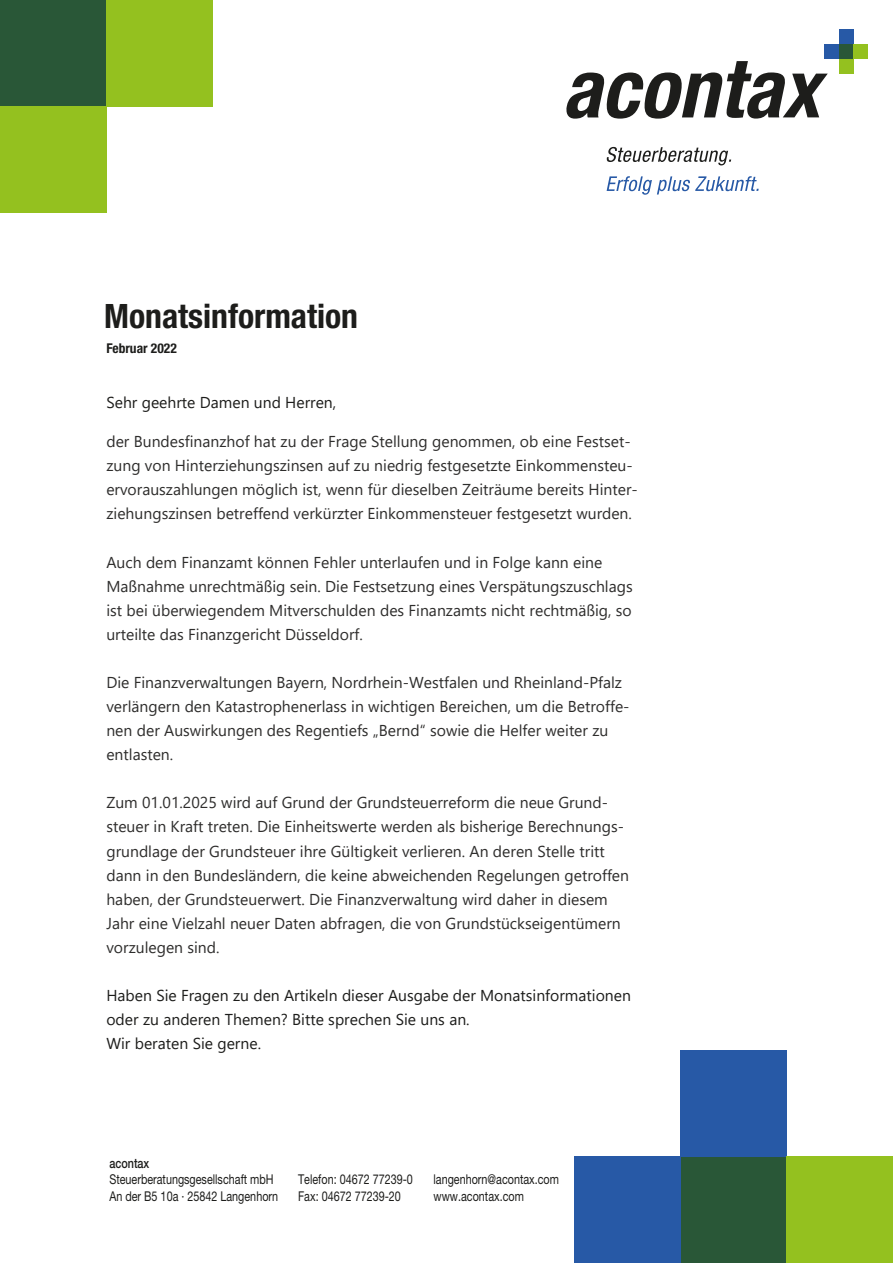
<style>
.page{position:relative;width:893px;height:1263px;background:#fff}
.page>*{position:absolute;margin:0;border:0;box-sizing:border-box;transform-origin:0 0}
.t1{font:700 condensed 33.6px "Helvetica Neue LT Pro";color:#1d1d1b}
.t2{font:15.75px/24.2px "Segoe UI";color:#2e2d2c}
.t3{font:15.75px/24px "Segoe UI";color:#1d1d1b}
.t4{font:13.5px/16.2px "Helvetica Neue LT Pro";color:#1d1d1b;scale:.8 1}
.t5{font:700 condensed 13.5px "Helvetica Neue LT Pro";color:#1d1d1b}
.t6{font:500 13.5px "Helvetica Neue LT Pro";color:#1d1d1b;scale:.8 1}
</style>
<div class="page">
<svg style="left:606px;top:176px;width:153px;height:19px"></svg>
<svg style="left:606px;top:147px;width:125px;height:18px"></svg>
<svg style="left:566px;top:61px;width:262px;height:58px"></svg>
<div style="left:839px;top:44px;width:14px;height:15px;background:#295737"></div>
<div style="left:839px;top:59px;width:14px;height:15px;background:#94c11f"></div>
<div style="left:839px;top:30px;width:14px;height:14px;background:#2759a6"></div>
<div style="left:824px;top:44px;width:15px;height:15px;background:#2759a6"></div>
<div style="left:853px;top:44px;width:15px;height:15px;background:#94c11f"></div>
<div style="left:680px;top:1157px;width:107px;height:106px;background:#295737"></div>
<div style="left:680px;top:1050px;width:107px;height:107px;background:#2759a6"></div>
<div style="left:574px;top:1157px;width:106px;height:106px;background:#2759a6"></div>
<div style="left:787px;top:1157px;width:106px;height:106px;background:#94c11f"></div>
<div style="left:0;top:0;width:106px;height:106px;background:#295737"></div>
<div style="left:0;top:106px;width:106px;height:107px;background:#94c11f"></div>
<div style="left:106px;top:0;width:107px;height:106px;background:#94c11f"></div>
<h1 class="t1" style="left:104px;top:296px;width:255px">Monatsinformation</h1>
<p class="t5" style="left:106px;top:340px;width:72px">Februar 2022</p>
<p class="t3" style="left:106px;top:389px;width:231px">Sehr geehrte Damen und Herren,</p>
<p class="t2" style="left:106px;top:428px;width:533px">der Bundesfinanzhof hat zu der Frage Stellung genommen, ob eine Festset&shy;zung von Hinterziehungszinsen auf zu niedrig festgesetzte Einkommensteu&shy;ervorauszahlungen möglich ist, wenn für dieselben Zeiträume bereits Hinter&shy;ziehungszinsen betreffend verkürzter Einkommensteuer festgesetzt wurden.</p>
<p class="t2" style="left:106px;top:548px;width:528px">Auch dem Finanzamt können Fehler unterlaufen und in Folge kann eine Maßnahme unrechtmäßig sein. Die Festsetzung eines Verspätungszuschlags ist bei überwiegendem Mitverschulden des Finanzamts nicht rechtmäßig, so urteilte das Finanzgericht Düsseldorf.</p>
<p class="t2" style="left:106px;top:669px;width:525px">Die Finanzverwaltungen Bayern, Nordrhein-Westfalen und Rheinland-Pfalz verlängern den Katastrophenerlass in wichtigen Bereichen, um die Betroffe&shy;nen der Auswirkungen des Regentiefs „Bernd“ sowie die Helfer weiter zu entlasten.</p>
<p class="t2" style="left:106px;top:789px;width:524px">Zum 01.01.2025 wird auf Grund der Grundsteuerreform die neue Grund&shy;steuer in Kraft treten. Die Einheitswerte werden als bisherige Berechnungs&shy;grundlage der Grundsteuer ihre Gültigkeit verlieren. An deren Stelle tritt dann in den Bundesländern, die keine abweichenden Regelungen getroffen haben, der Grundsteuerwert. Die Finanzverwaltung wird daher in diesem Jahr eine Vielzahl neuer Daten abfragen, die von Grundstückseigentümern vorzulegen sind.</p>
<p class="t3" style="left:106px;top:982px;width:526px">Haben Sie Fragen zu den Artikeln dieser Ausgabe der Monatsinformationen oder zu anderen Themen? Bitte sprechen Sie uns an.<br>Wir beraten Sie gerne.</p>
<p class="t6" style="left:109px;top:1155px;width:52px">acontax</p>
<p class="t4" style="left:109px;top:1171px;width:212px">Steuerberatungsgesellschaft mbH<br>An der B5 10a · 25842 Langenhorn</p>
<p class="t4" style="left:433px;top:1171px;width:158px">langenhorn@acontax.com www.acontax.com</p>
<p class="t4" style="left:298px;top:1171px;width:145px">Telefon: 04672 77239-0<br>Fax: 04672 77239-20</p>
</div>
